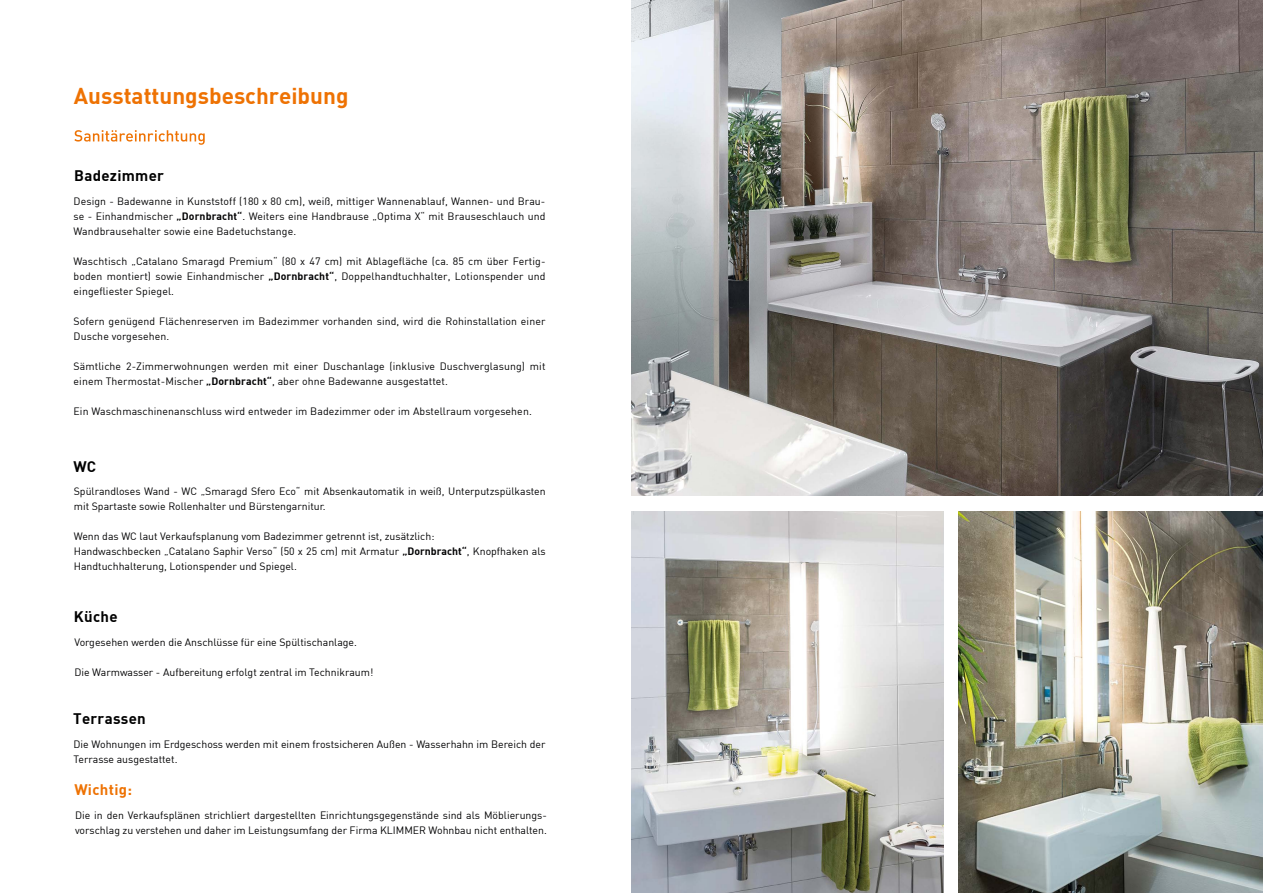
<style>
.page{position:relative;width:1263px;height:893px;background:#fff}
.page>*{position:absolute;margin:0;border:0;box-sizing:border-box;transform-origin:0 0}
.t1{font:700 22.5px "DIN";color:#ee7203}
.t2{font:700 15px "DIN";letter-spacing:.02em;color:#000}
.t3{font:700 15px "DIN";letter-spacing:.02em;color:#ee7203}
.t4{font:10.5px/15px "DIN";color:#020203}
.s1{font-weight:700}
</style>
<div class="page">
<img style="left:631px;top:0;width:632px;height:496px">
<img style="left:631px;top:512px;width:313px;height:381px">
<img style="left:958px;top:512px;width:305px;height:381px">
<svg style="left:74px;top:130px;width:131px;height:15px"></svg>
<h1 class="t1" style="left:74px;top:81px;width:276px">Ausstattungsbeschreibung</h1>
<h2 class="t2" style="left:74px;top:166px;width:91px">Badezimmer</h2>
<p class="t4" style="left:74px;top:193px;width:473px;text-align:justify">Design - Badewanne in Kunststoff (180 x 80 cm), weiß, mittiger Wannenablauf, Wannen- und Brau&shy;se - Einhandmischer <span class="s1">„Dornbracht“</span>. Weiters eine Handbrause „Optima X“ mit Brauseschlauch und Wandbrausehalter sowie eine Badetuchstange.</p>
<p class="t4" style="left:74px;top:253px;width:473px;text-align:justify">Waschtisch „Catalano Smaragd Premium“ (80 x 47 cm) mit Ablagefläche (ca. 85 cm über Fertig&shy;boden montiert) sowie Einhandmischer <span class="s1">„Dornbracht“</span>, Doppelhandtuchhalter, Lotionspender und eingefliester Spiegel.</p>
<p class="t4" style="left:74px;top:313px;width:473px">Sofern genügend Flächenreserven im Badezimmer vorhanden sind, wird die Rohinstallation einer<br>Dusche vorgesehen.</p>
<p class="t4" style="left:74px;top:358px;width:473px">Sämtliche 2-Zimmerwohnungen werden mit einer Duschanlage (inklusive Duschverglasung) mit einem Thermostat-Mischer <span class="s1">„Dornbracht“</span>, aber ohne Badewanne ausgestattet.</p>
<p class="t4" style="left:74px;top:403px;width:460px">Ein Waschmaschinenanschluss wird entweder im Badezimmer oder im Abstellraum vorgesehen.</p>
<h2 class="t2" style="left:73px;top:457px;width:24px">WC</h2>
<p class="t4" style="left:74px;top:484px;width:473px">Spülrandloses Wand - WC „Smaragd Sfero Eco“ mit Absenkautomatik in weiß, Unterputzspülkasten mit Spartaste sowie Rollenhalter und Bürstengarnitur.</p>
<p class="t4" style="left:74px;top:529px;width:473px">Wenn das WC laut Verkaufsplanung vom Badezimmer getrennt ist, zusätzlich:<br>Handwaschbecken „Catalano Saphir Verso“ (50 x 25 cm) mit Armatur <span class="s1">„Dornbracht“</span>, Knopfhaken als<br>Handtuchhalterung, Lotionspender und Spiegel.</p>
<h2 class="t2" style="left:74px;top:607px;width:45px">Küche</h2>
<p class="t4" style="left:74px;top:634px;width:284px">Vorgesehen werden die Anschlüsse für eine Spültischanlage.</p>
<p class="t4" style="left:74px;top:664px;width:300px">Die Warmwasser - Aufbereitung erfolgt zentral im Technikraum!</p>
<h2 class="t2" style="left:73px;top:709px;width:74px">Terrassen</h2>
<p class="t4" style="left:74px;top:736px;width:473px">Die Wohnungen im Erdgeschoss werden mit einem frostsicheren Außen - Wasserhahn im Bereich der<br>Terrasse ausgestattet.</p>
<h2 class="t3" style="left:74px;top:780px;width:59px">Wichtig:</h2>
<p class="t4" style="left:75px;top:807px;width:473px">Die in den Verkaufsplänen strichliert dargestellten Einrichtungsgegenstände sind als Möblierungs&shy;vorschlag zu verstehen und daher im Leistungsumfang der Firma KLIMMER Wohnbau nicht enthalten.</p>
</div>
